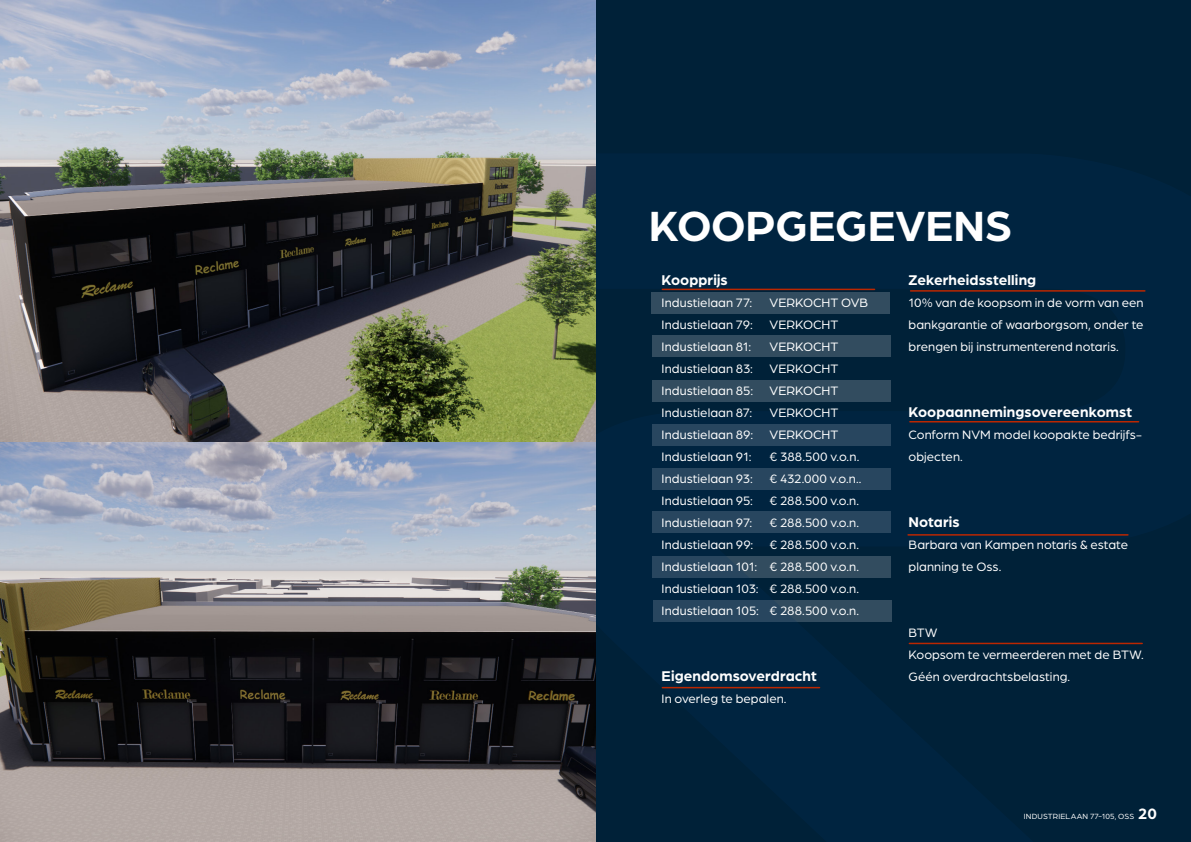
<style>
.page{position:relative;width:1191px;height:842px;background:#002138}
.page>*{position:absolute;margin:0;border:0;box-sizing:border-box;transform-origin:0 0}
.Koppen_groot_wit{font:700 45px "Arboria";color:#fff}
.Broodtekst_wit{font:700 15px "Arboria";letter-spacing:.005em;color:#fff}
.Broodtekst_wit-2{font:13px/22px "Arboria";color:#fff;text-align:justify}
.t1{font:8px "Arboria";letter-spacing:.02em;color:#fff}
.s1{font-weight:700;font-size:16px}
</style>
<div class="page">
<svg style="left:595px;top:153px;width:551px;height:689px"></svg>
<img style="left:0;top:0;width:595px;height:842px">
<hr style="left:662px;top:289px;width:212px;height:1px;background:#bc2701">
<hr style="left:910px;top:290px;width:234px;height:2px;background:#bc2701">
<hr style="left:662px;top:687px;width:157px;height:1px;background:#bc2701">
<hr style="left:908px;top:534px;width:220px;height:2px;background:#bc2701">
<hr style="left:910px;top:421px;width:228px;height:1px;background:#bc2701">
<div style="left:652px;top:292px;width:238px;height:21px;background:#324c5f"></div>
<hr style="left:909px;top:643px;width:233px;height:1px;background:#bc2701">
<p class="Koppen_groot_wit" style="left:649px;top:195px;width:365px">KOOPGEGEVENS</p>
<p class="Broodtekst_wit" style="left:661px;top:269px;width:68px">Koopprijs</p>
<p class="Broodtekst_wit-2" style="left:661px;top:291px;width:92px">Industielaan 77:</p>
<p class="Broodtekst_wit-2" style="left:769px;top:291px;width:100px">VERKOCHT OVB</p>
<p class="Broodtekst_wit-2" style="left:661px;top:313px;width:93px">Industielaan 79:</p>
<p class="Broodtekst_wit-2" style="left:769px;top:313px;width:70px">VERKOCHT</p>
<p class="Broodtekst_wit-2" style="left:661px;top:335px;width:91px">Industielaan 81:</p>
<p class="Broodtekst_wit-2" style="left:769px;top:335px;width:70px">VERKOCHT</p>
<p class="Broodtekst_wit-2" style="left:661px;top:357px;width:93px">Industielaan 83:</p>
<p class="Broodtekst_wit-2" style="left:769px;top:357px;width:70px">VERKOCHT</p>
<p class="Broodtekst_wit-2" style="left:661px;top:379px;width:93px">Industielaan 85:</p>
<p class="Broodtekst_wit-2" style="left:769px;top:379px;width:70px">VERKOCHT</p>
<p class="Broodtekst_wit-2" style="left:661px;top:401px;width:92px">Industielaan 87:</p>
<p class="Broodtekst_wit-2" style="left:769px;top:401px;width:70px">VERKOCHT</p>
<p class="Broodtekst_wit-2" style="left:661px;top:423px;width:93px">Industielaan 89:</p>
<p class="Broodtekst_wit-2" style="left:769px;top:423px;width:70px">VERKOCHT</p>
<p class="Broodtekst_wit-2" style="left:661px;top:445px;width:91px">Industielaan 91:</p>
<p class="Broodtekst_wit-2" style="left:769px;top:445px;width:91px">€ 388.500 v.o.n.</p>
<p class="Broodtekst_wit-2" style="left:661px;top:467px;width:93px">Industielaan 93:</p>
<p class="Broodtekst_wit-2" style="left:769px;top:467px;width:93px">€ 432.000 v.o.n..</p>
<p class="Broodtekst_wit-2" style="left:661px;top:489px;width:93px">Industielaan 95:</p>
<p class="Broodtekst_wit-2" style="left:769px;top:489px;width:91px">€ 288.500 v.o.n.</p>
<p class="Broodtekst_wit-2" style="left:661px;top:511px;width:92px">Industielaan 97:</p>
<p class="Broodtekst_wit-2" style="left:769px;top:511px;width:91px">€ 288.500 v.o.n.</p>
<p class="Broodtekst_wit-2" style="left:661px;top:533px;width:199px">Industielaan 99: € 288.500 v.o.n.</p>
<p class="Broodtekst_wit-2" style="left:661px;top:555px;width:199px">Industielaan 101: € 288.500 v.o.n.</p>
<p class="Broodtekst_wit-2" style="left:661px;top:577px;width:199px">Industielaan 103: € 288.500 v.o.n.</p>
<p class="Broodtekst_wit-2" style="left:661px;top:599px;width:199px">Industielaan 105: € 288.500 v.o.n.</p>
<p class="Broodtekst_wit" style="left:661px;top:665px;width:157px">Eigendomsoverdracht</p>
<p class="Broodtekst_wit-2" style="left:661px;top:687px;width:126px">In overleg te bepalen.</p>
<p class="Broodtekst_wit" style="left:908px;top:269px;width:129px">Zekerheidsstelling</p>
<p class="Broodtekst_wit-2" style="left:908px;top:291px;width:236px">10% van de koopsom in de vorm van een bankgarantie of waarborgsom, onder te brengen bij instrumenterend notaris.</p>
<p class="Broodtekst_wit" style="left:908px;top:401px;width:225px">Koopaannemingsovereenkomst</p>
<p class="Broodtekst_wit-2" style="left:908px;top:423px;width:235px">Conform NVM model koopakte bedrijfs-</p>
<p class="Broodtekst_wit-2" style="left:908px;top:445px;width:56px">objecten.</p>
<p class="Broodtekst_wit" style="left:908px;top:511px;width:53px">Notaris</p>
<p class="Broodtekst_wit-2" style="left:908px;top:533px;width:221px">Barbara van Kampen notaris &amp; estate</p>
<p class="Broodtekst_wit-2" style="left:908px;top:555px;width:94px">planning te Oss.</p>
<p class="Broodtekst_wit-2" style="left:908px;top:621px;width:30px">BTW</p>
<p class="Broodtekst_wit-2" style="left:908px;top:643px;width:236px">Koopsom te vermeerderen met de BTW.<br>Géén overdrachtsbelasting.</p>
<p class="t1" style="left:1023px;top:811px;width:135px">INDUSTRIELAAN 77-105, OSS <span class="s1">20</span></p>
</div>
